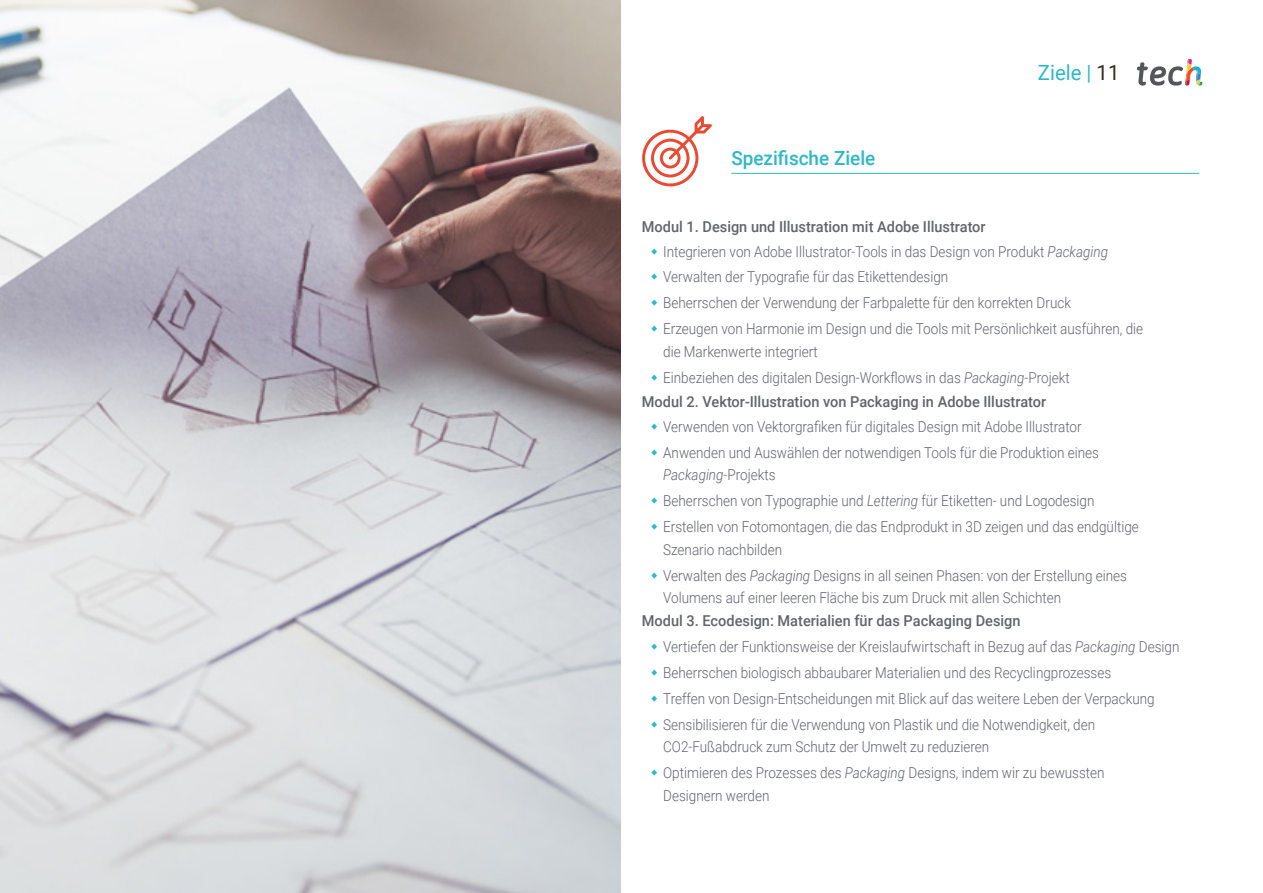
<style>
.page{position:relative;width:1263px;height:893px;background:#fff}
.page>*{position:absolute;margin:0;border:0;box-sizing:border-box;transform-origin:0 0}
.t1{font:21px "Roboto";color:#2db8c5}
.t2{font:500 19.5px "Roboto";color:#2db8c5}
.t3{font:300 15px/26px "Roboto";color:#61646a;scale:.9 1}
.t4{font:500 15px "Roboto";color:#61646a}
.s1{color:#312e20}
.s2{font-weight:500}
.s3{font-style:italic}
</style>
<div class="page">
<hr style="left:731px;top:173px;width:468px;height:1px;background:#2db8c5">
<svg style="left:642px;top:116px;width:70px;height:70px"></svg>
<img style="left:0;top:0;width:621px;height:893px">
<svg style="left:1137px;top:59px;width:65px;height:27px"></svg>
<h2 class="t2" style="left:731px;top:144px;width:145px">Spezifische Ziele</h2>
<h1 class="t1" style="left:1038px;top:57px;width:83px">Ziele | <span class="s1">11</span></h1>
<p class="t3" style="left:663px;top:213px;width:535px;text-indent:-21px"><span class="s2">Modul 1. Design und Illustration mit Adobe Illustrator<br></span>Integrieren von Adobe Illustrator-Tools in das Design von Produkt <span class="s3">Packaging </span>Verwalten der Typografie für das Etikettendesign<br>Beherrschen der Verwendung der Farbpalette für den korrekten Druck<br>Erzeugen von Harmonie im Design und die Tools mit Persönlichkeit ausführen, die</p>
<p class="t3" style="left:663px;top:338px;width:453px">die Markenwerte integriert<br>Einbeziehen des digitalen Design-Workflows in das <span class="s3">Packaging</span>-Projekt</p>
<p class="t4" style="left:642px;top:391px;width:406px">Modul 2. Vektor-Illustration von Packaging in Adobe Illustrator</p>
<p class="t3" style="left:663px;top:413px;width:486px">Verwenden von Vektorgrafiken für digitales Design mit Adobe Illustrator<br>Anwenden und Auswählen der notwendigen Tools für die Produktion eines</p>
<p class="t3" style="left:663px;top:462px;width:530px"><span class="s3">Packaging</span>-Projekts<br>Beherrschen von Typographie und <span class="s3">Lettering</span> für Etiketten- und Logodesign<br>Erstellen von Fotomontagen, die das Endprodukt in 3D zeigen und das endgültige</p>
<p class="t3" style="left:663px;top:536px;width:517px">Szenario nachbilden<br>Verwalten des <span class="s3">Packaging</span> Designs in all seinen Phasen: von der Erstellung eines</p>
<p class="t3" style="left:663px;top:584px;width:444px">Volumens auf einer leeren Fläche bis zum Druck mit allen Schichten</p>
<p class="t3" style="left:663px;top:607px;width:575px;text-indent:-21px"><span class="s2">Modul 3. Ecodesign: Materialien für das Packaging Design<br></span>Vertiefen der Funktionsweise der Kreislaufwirtschaft in Bezug auf das <span class="s3">Packaging</span> Design Beherrschen biologisch abbaubarer Materialien und des Recyclingprozesses<br>Treffen von Design-Entscheidungen mit Blick auf das weitere Leben der Verpackung Sensibilisieren für die Verwendung von Plastik und die Notwendigkeit, den</p>
<p class="t3" style="left:663px;top:733px;width:492px">CO2-Fußabdruck zum Schutz der Umwelt zu reduzieren<br>Optimieren des Prozesses des <span class="s3">Packaging</span> Designs, indem wir zu bewussten</p>
<p class="t3" style="left:663px;top:782px;width:120px">Designern werden</p>
</div>
